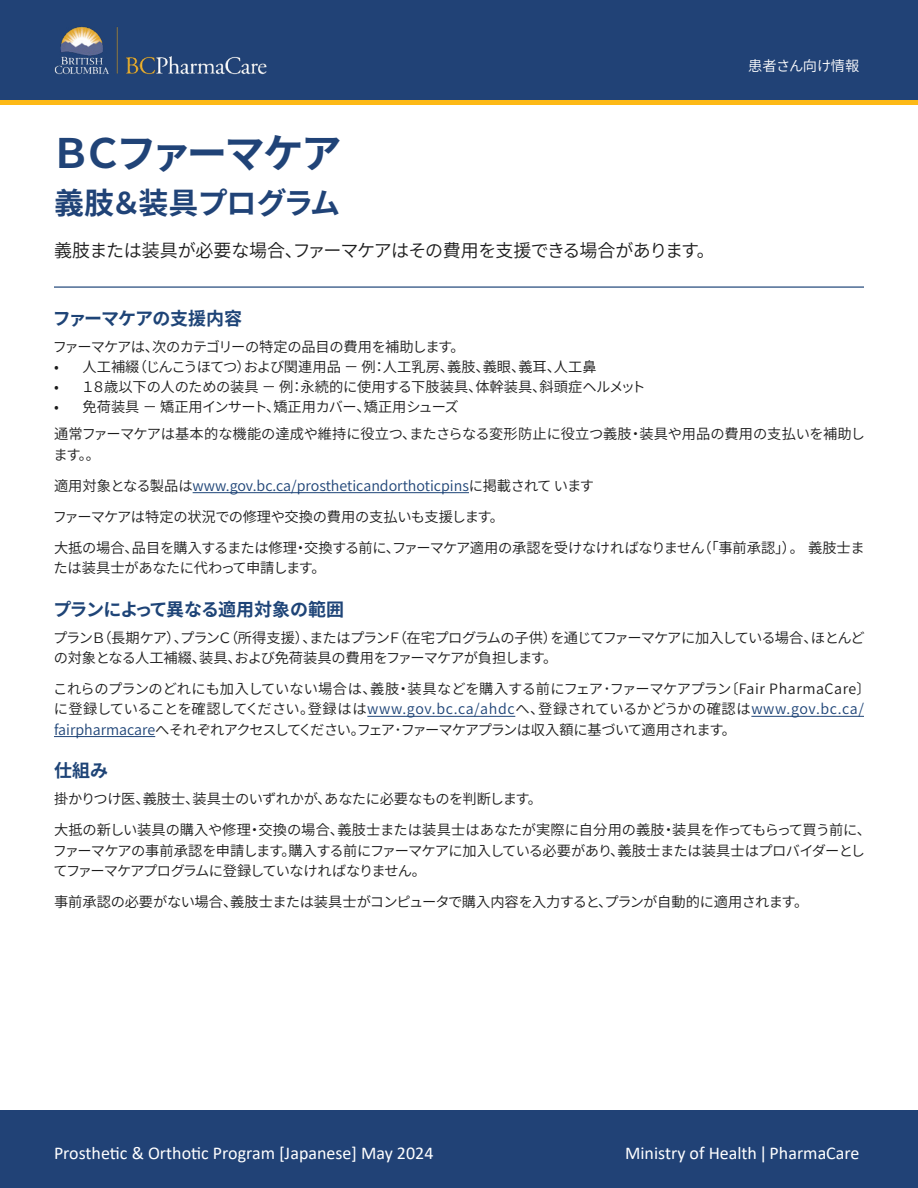
<style>
.page{position:relative;width:918px;height:1188px;background:#fff}
.page>*{position:absolute;margin:0;border:0;box-sizing:border-box;transform-origin:0 0}
.t1{font:700 40.5px "Source Han Sans JP";letter-spacing:-.12em;color:#204377}
.t2{font:700 30px "Source Han Sans JP";letter-spacing:-.03em;color:#204377}
.t3{font:18px "Calibri";color:#fff}
.t4{font:18px "Source Han Sans JP";letter-spacing:-.03em;color:#1c1c1c}
.t5{font:700 18px "Source Han Sans JP";letter-spacing:-.04em;color:#1e4477}
.t6{font:14.25px/31px "Source Han Sans JP";letter-spacing:-.02em;color:#1c1c1c}
.t7{font:14.25px/20.2px "Source Han Sans JP";letter-spacing:-.055em;color:#1c1c1c}
.t8{font:14.25px "Source Han Sans JP";color:#1c1c1c}
.t9{font:14.25px "Source Han Sans JP";letter-spacing:-.045em;color:#1c1c1c}
.t10{font:14.25px "Source Han Sans JP";letter-spacing:-.02em;color:#fff}
.s1{color:#1e4477}
</style>
<div class="page">
<div style="left:0;top:1110px;width:918px;height:78px;background:#214276"></div>
<div style="left:0;top:0;width:918px;height:102px;background:#214276"></div>
<hr style="left:0;top:100px;width:918px;height:4px;background:#fdb916">
<img style="left:54px;top:26px;width:213px;height:49px">
<hr style="left:193px;top:492px;width:276px;height:1px;background:#1e4477">
<hr style="left:367px;top:716px;width:148px;height:1px;background:#1e4477">
<hr style="left:751px;top:716px;width:113px;height:1px;background:#1e4477">
<hr style="left:54px;top:736px;width:101px;height:1px;background:#1e4477">
<hr style="left:54px;top:286px;width:810px;height:2px;background:#1d4578">
<h1 class="t1" style="left:50px;top:131px;width:293px">ＢＣファーマケア</h1>
<h2 class="t2" style="left:54px;top:186px;width:288px">義肢＆装具プログラム</h2>
<p class="t4" style="left:54px;top:240px;width:662px">義肢または装具が必要な場合、ファーマケアはその費用を支援できる場合があります。</p>
<p class="t10" style="left:748px;top:57px;width:113px">患者さん向け情報</p>
<p class="t5" style="left:53px;top:308px;width:191px">ファーマケアの支援内容</p>
<p class="t9" style="left:53px;top:338px;width:413px">ファーマケアは、次のカテゴリーの特定の品目の費用を補助します。</p>
<p class="t8" style="left:54px;top:359px;width:544px">• 人工補綴（じんこうほてつ）および関連用品－例：人工乳房、義肢、義眼、義耳、人工鼻</p>
<p class="t6" style="left:54px;top:372px;width:593px">• １８歳以下の人のための装具－例：永続的に使用する下肢装具、体幹装具、斜頭症ヘルメット</p>
<p class="t6" style="left:54px;top:394px;width:813px;line-height:27px">• 免荷装具－矯正用インサート、矯正用カバー、矯正用シューズ<br>通常ファーマケアは基本的な機能の達成や維持に役立つ、またさらなる変形防止に役立つ義肢・装具や用品の費用の支払いを補助し</p>
<p class="t6" style="left:53px;top:439px;width:813px">ます。。<br>適用対象となる製品は<span class="s1">www.gov.bc.ca/prostheticandorthoticpins</span>に掲載されています<br>ファーマケアは特定の状況での修理や交換の費用の支払いも支援します。<br>大抵の場合、品目を購入するまたは修理・交換する前に、ファーマケア適用の承認を受けなければなりません（「事前承認」）。義肢士ま</p>
<p class="t6" style="left:54px;top:553px;width:273px">たは装具士があなたに代わって申請します。</p>
<p class="t5" style="left:53px;top:599px;width:292px">プランによって異なる適用対象の範囲</p>
<p class="t7" style="left:53px;top:628px;width:813px">プランＢ（長期ケア）、プランＣ（所得支援）、またはプランＦ（在宅プログラムの子供）を通じてファーマケアに加入している場合、ほとんどの対象となる人工補綴、装具、および免荷装具の費用をファーマケアが負担します。</p>
<p class="t6" style="left:53px;top:679px;width:819px;line-height:20.2px">これらのプランのどれにも加入していない場合は、義肢・装具などを購入する前にフェア･ファーマケアプラン〔Fair PharmaCare〕に登録していることを確認してください。登録はは<span class="s1">www.gov.bc.ca/ahdc</span>へ、登録されているかどうかの確認は<span class="s1">www.gov.bc.ca/ fairpharmacare</span>へそれぞれアクセスしてください。フェア･ファーマケアプランは収入額に基づいて適用されます。</p>
<p class="t5" style="left:54px;top:761px;width:55px">仕組み</p>
<p class="t6" style="left:54px;top:784px;width:819px">掛かりつけ医、義肢士、装具士のいずれかが、あなたに必要なものを判断します。<br>大抵の新しい装具の購入や修理・交換の場合、義肢士または装具士はあなたが実際に自分用の義肢・装具を作ってもらって買う前に、</p>
<p class="t7" style="left:53px;top:841px;width:814px">ファーマケアの事前承認を申請します。購入する前にファーマケアに加入している必要があり、義肢士または装具士はプロバイダーとしてファーマケアプログラムに登録していなければなりません。</p>
<p class="t6" style="left:54px;top:886px;width:756px">事前承認の必要がない場合、義肢士または装具士がコンピュータで購入内容を入力すると、プランが自動的に適用されます。</p>
<p class="t3" style="left:54px;top:1141px;width:381px">Prosthetic &amp; Orthotic Program [Japanese] May 2024</p>
<p class="t3" style="left:625px;top:1141px;width:236px">Ministry of Health PharmaCare</p>
</div>
